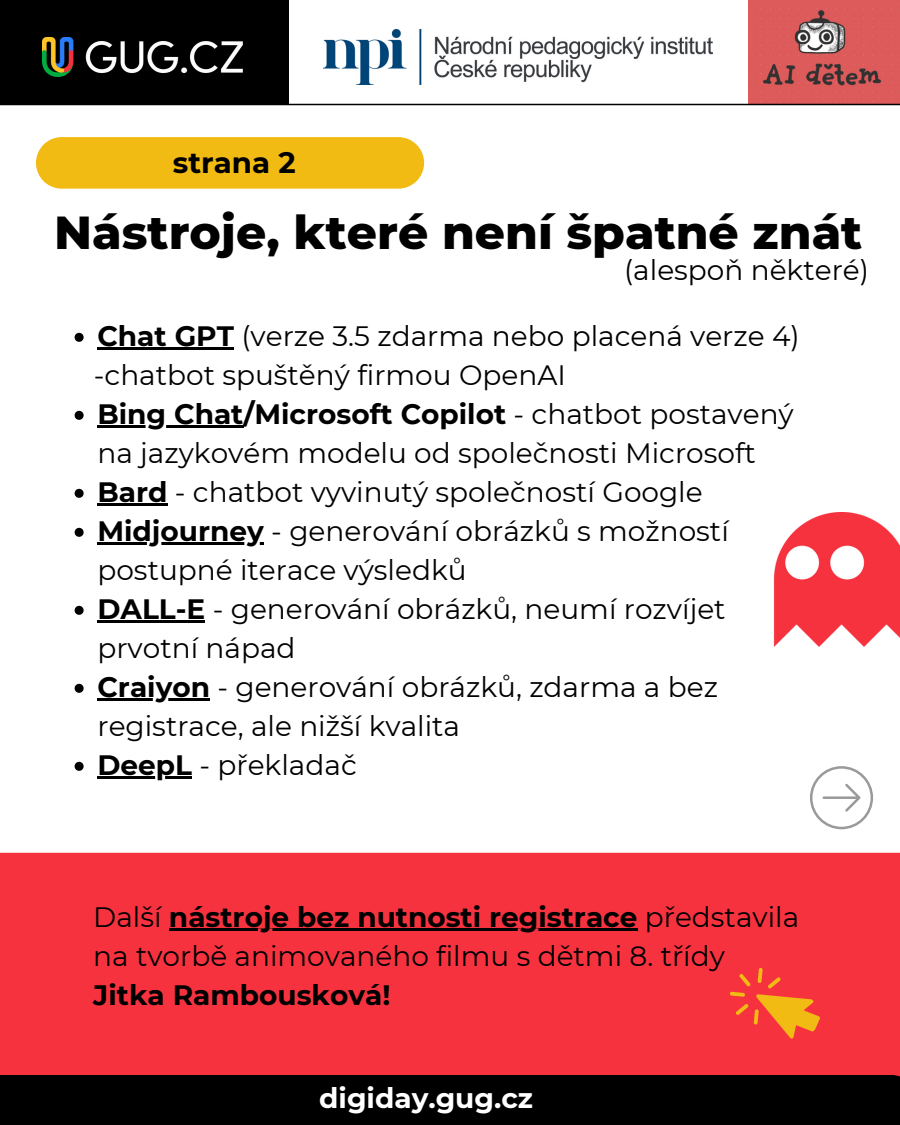
<style>
.page{position:relative;width:900px;height:1125px;background:#fff}
.page>*{position:absolute;margin:0;border:0;box-sizing:border-box;transform-origin:0 0}
.t1{font:800 47.2px "Montserrat";color:#000}
.t2{font:700 29.3px "Montserrat";color:#000}
.t3{font:28px/39px "Montserrat";color:#000}
.t4{font:700 28px "Montserrat";color:#000}
.t5{font:700 28px "Montserrat";color:#fff}
.s1{font-weight:700}
</style>
<div class="page">
<div style="left:36px;top:137px;width:388px;height:52px;background:#f1bb13"></div>
<div style="left:0;top:853px;width:900px;height:272px;background:#f7323f"></div>
<div style="left:0;top:1075px;width:900px;height:50px;background:#000"></div>
<svg style="left:75px;top:333px;width:9px;height:9px"></svg>
<hr style="left:97px;top:347px;width:137px;height:2px;background:#000">
<svg style="left:75px;top:411px;width:9px;height:9px"></svg>
<hr style="left:97px;top:425px;width:146px;height:2px;background:#000">
<svg style="left:75px;top:489px;width:9px;height:9px"></svg>
<hr style="left:97px;top:503px;width:71px;height:2px;background:#000">
<svg style="left:75px;top:528px;width:9px;height:9px"></svg>
<hr style="left:97px;top:542px;width:167px;height:2px;background:#000">
<svg style="left:75px;top:606px;width:9px;height:9px"></svg>
<hr style="left:97px;top:620px;width:108px;height:2px;background:#000">
<svg style="left:75px;top:684px;width:9px;height:9px"></svg>
<hr style="left:97px;top:698px;width:113px;height:2px;background:#000">
<svg style="left:75px;top:762px;width:9px;height:9px"></svg>
<hr style="left:97px;top:776px;width:95px;height:2px;background:#000">
<svg style="left:810px;top:766px;width:63px;height:63px"></svg>
<img style="left:774px;top:513px;width:126px;height:134px">
<hr style="left:169px;top:929px;width:469px;height:2px;background:#000">
<svg style="left:729px;top:967px;width:91px;height:72px"></svg>
<div style="left:0;top:0;width:900px;height:105px;background:#000"></div>
<img style="left:43px;top:37px;width:199px;height:39px">
<img style="left:747px;top:0;width:153px;height:104px">
<div style="left:289px;top:0;width:458px;height:105px;background:#fff"></div>
<img style="left:324px;top:29px;width:389px;height:56px">
<hr style="left:0;top:104px;width:900px;height:1px;background:#000">
<p class="t2" style="left:173px;top:145px;width:124px">strana 2</p>
<h1 class="t1" style="left:54px;top:203px;width:810px">Nástroje, které není špatné znát</h1>
<p class="t3" style="left:624px;top:250px;width:246px">(alespoň některé)</p>
<p class="t3" style="left:94px;top:316px;width:707px"><span class="s1">Chat GPT</span> (verze 3.5 zdarma nebo placená verze 4) -chatbot spuštěný firmou OpenAI<br><span class="s1">Bing Chat/Microsoft Copilot</span> - chatbot postavený na jazykovém modelu od společnosti Microsoft <span class="s1">Bard</span> - chatbot vyvinutý společností Google <span class="s1">Midjourney</span> - generování obrázků s možností postupné iterace výsledků<br><span class="s1">DALL-E</span> - generování obrázků, neumí rozvíjet prvotní nápad<br><span class="s1">Craiyon</span> - generování obrázků, zdarma a bez registrace, ale nižší kvalita<br><span class="s1">DeepL</span> - překladač</p>
<p class="t3" style="left:93px;top:898px;width:708px">Další <span class="s1">nástroje bez nutnosti registrace</span> představila na tvorbě animovaného filmu s dětmi 8. třídy</p>
<p class="t4" style="left:93px;top:978px;width:299px">Jitka Rambousková!</p>
<p class="t5" style="left:319px;top:1081px;width:215px">digiday.gug.cz</p>
</div>
